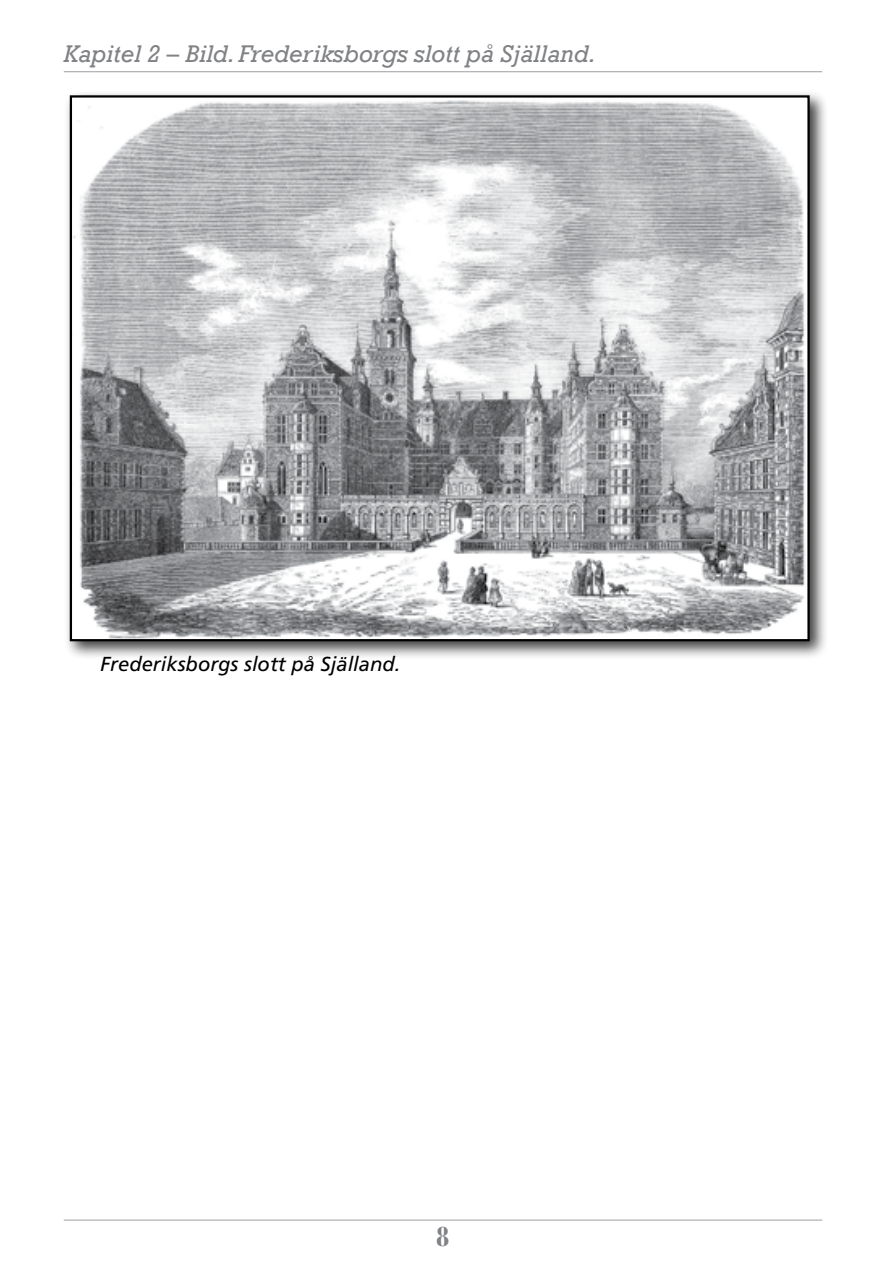
<style>
.page{position:relative;width:893px;height:1276px;background:#fff}
.page>*{position:absolute;margin:0;border:0;box-sizing:border-box;transform-origin:0 0}
.t1{font:900 27px "Bauer Bodoni Std";color:#808285;scale:.8 1}
.t2{font:italic 24.75px "Rockwell";color:#808285}
.t3{font:italic 20.25px "Frutiger";color:#000}
</style>
<div class="page">
<hr style="left:64px;top:1219px;width:758px;height:1px;background:#a7a9ac">
<hr style="left:64px;top:71px;width:758px;height:1px;background:#a7a9ac">
<div style="left:64px;top:89px;width:764px;height:571px;background:#000;opacity:.75"></div>
<img style="left:73px;top:98px;width:734px;height:540px">
<p class="t2" style="left:64px;top:39px;width:534px">Kapitel 2 – Bild. Frederiksborgs slott på Själland.</p>
<p class="t3" style="left:100px;top:652px;width:302px">Frederiksborgs slott på Själland.</p>
<p class="t1" style="left:436px;top:1220px;width:18px">8</p>
</div>
